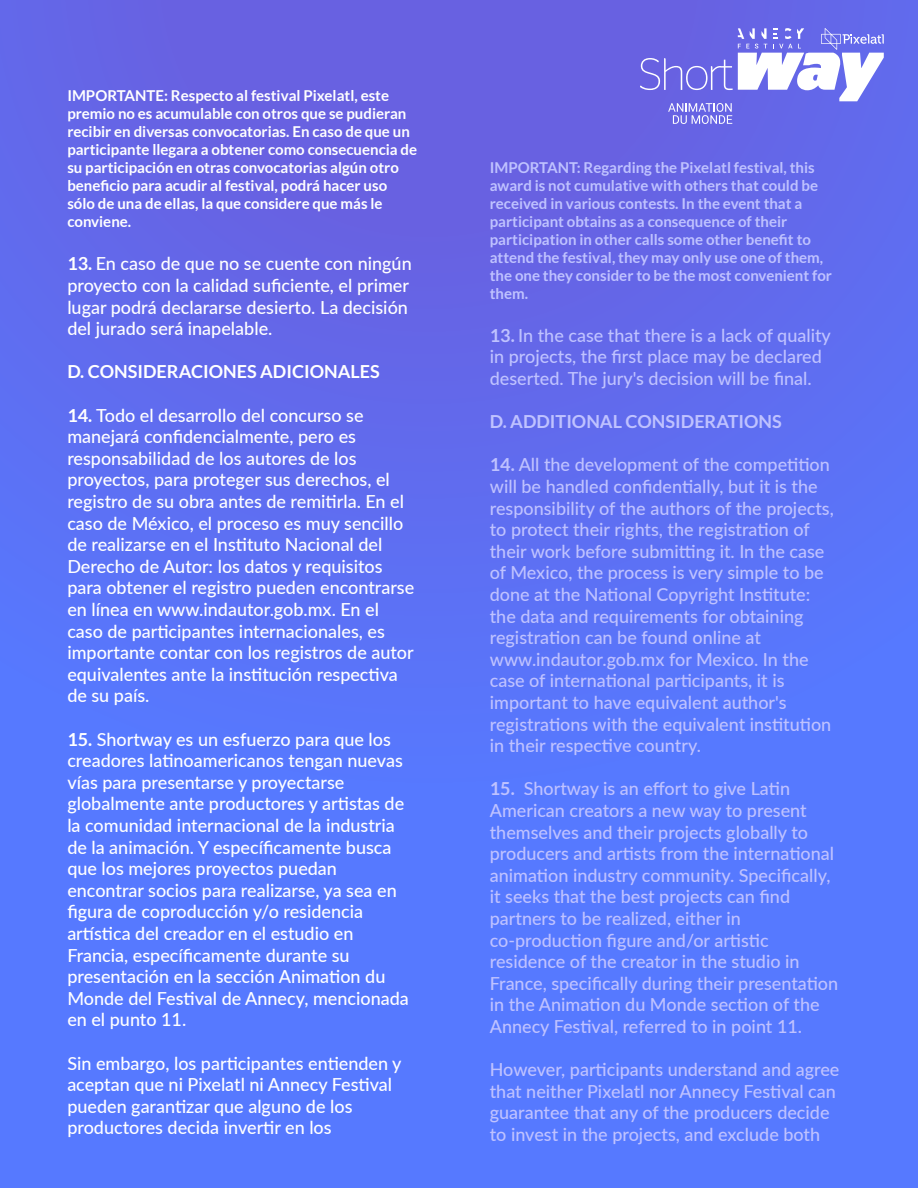
<style>
.page{position:relative;width:918px;height:1188px;background:#fff}
.page>*{position:absolute;margin:0;border:0;box-sizing:border-box;transform-origin:0 0}
.t1{font:500 18px/21.6px "Lato";color:#fff}
.t2{font:500 18px/21.6px "Lato";color:#bfc2ff}
.t3{font:700 18px "Lato";color:#fff}
.t4{font:700 18px "Lato";color:#bfc2ff}
.t5{font:700 15px/18px "Lato";color:#fff}
.t6{font:700 15px/18px "Lato";color:#bfc2ff}
.s1{font-weight:700}
</style>
<div class="page">
<div style="left:0;top:0;width:918px;height:1188px;background:linear-gradient(to bottom,#6762e2,#527fff)"></div>
<svg style="left:640px;top:28px;width:244px;height:96px"></svg>
<p class="t5" style="left:67px;top:86px;width:351px">IMPORTANTE: Respecto al festival Pixelatl, este premio no es acumulable con otros que se pudieran recibir en diversas convocatorias. En caso de que un participante llegara a obtener como consecuencia de su participación en otras convocatorias algún otro beneficio para acudir al festival, podrá hacer uso sólo de una de ellas, la que considere que más le conviene.</p>
<p class="t1" style="left:67px;top:252px;width:346px"><span class="s1">13.</span> En caso de que no se cuente con ningún proyecto con la calidad suficiente, el primer lugar podrá declararse desierto. La decisión del jurado será inapelable.</p>
<p class="t3" style="left:67px;top:362px;width:314px">D. CONSIDERACIONES ADICIONALES</p>
<p class="t1" style="left:67px;top:403px;width:348px"><span class="s1">14.</span> Todo el desarrollo del concurso se manejará confidencialmente, pero es responsabilidad de los autores de los proyectos, para proteger sus derechos, el registro de su obra antes de remitirla. En el caso de México, el proceso es muy sencillo de realizarse en el Instituto Nacional del Derecho de Autor: los datos y requisitos para obtener el registro pueden encontrarse en línea en www.indautor.gob.mx. En el caso de participantes internacionales, es importante contar con los registros de autor equivalentes ante la institución respectiva de su país.</p>
<p class="t1" style="left:67px;top:727px;width:343px"><span class="s1">15.</span> Shortway es un esfuerzo para que los creadores latinoamericanos tengan nuevas vías para presentarse y proyectarse globalmente ante productores y artistas de la comunidad internacional de la industria de la animación. Y específicamente busca que los mejores proyectos puedan encontrar socios para realizarse, ya sea en figura de coproducción y/o residencia artística del creador en el estudio en Francia, específicamente durante su presentación en la sección Animation du Monde del Festival de Annecy, mencionada en el punto 11.</p>
<p class="t1" style="left:67px;top:1051px;width:336px">Sin embargo, los participantes entienden y aceptan que ni Pixelatl ni Annecy Festival pueden garantizar que alguno de los productores decida invertir en los</p>
<p class="t6" style="left:490px;top:158px;width:344px">IMPORTANT: Regarding the Pixelatl festival, this award is not cumulative with others that could be received in various contests. In the event that a participant obtains as a consequence of their participation in other calls some other benefit to attend the festival, they may only use one of them, the one they consider to be the most convenient for them.</p>
<p class="t2" style="left:490px;top:324px;width:343px"><span class="s1">13.</span> In the case that there is a lack of quality in projects, the first place may be declared deserted. The jury's decision will be final.</p>
<p class="t4" style="left:490px;top:411px;width:294px">D. ADDITIONAL CONSIDERATIONS</p>
<p class="t2" style="left:490px;top:453px;width:346px"><span class="s1">14.</span> All the development of the competition will be handled confidentially, but it is the responsibility of the authors of the projects, to protect their rights, the registration of their work before submitting it. In the case of Mexico, the process is very simple to be done at the National Copyright Institute: the data and requirements for obtaining registration can be found online at www.indautor.gob.mx for Mexico. In the case of international participants, it is important to have equivalent author's registrations with the equivalent institution in their respective country.</p>
<p class="t2" style="left:490px;top:777px;width:350px"><span class="s1">15.</span> Shortway is an effort to give Latin American creators a new way to present themselves and their projects globally to producers and artists from the international animation industry community. Specifically, it seeks that the best projects can find partners to be realized, either in co-production figure and/or artistic residence of the creator in the studio in France, specifically during their presentation in the Animation du Monde section of the Annecy Festival, referred to in point 11.</p>
<p class="t2" style="left:490px;top:1058px;width:351px">However, participants understand and agree that neither Pixelatl nor Annecy Festival can guarantee that any of the producers decide to invest in the projects, and exclude both</p>
</div>
